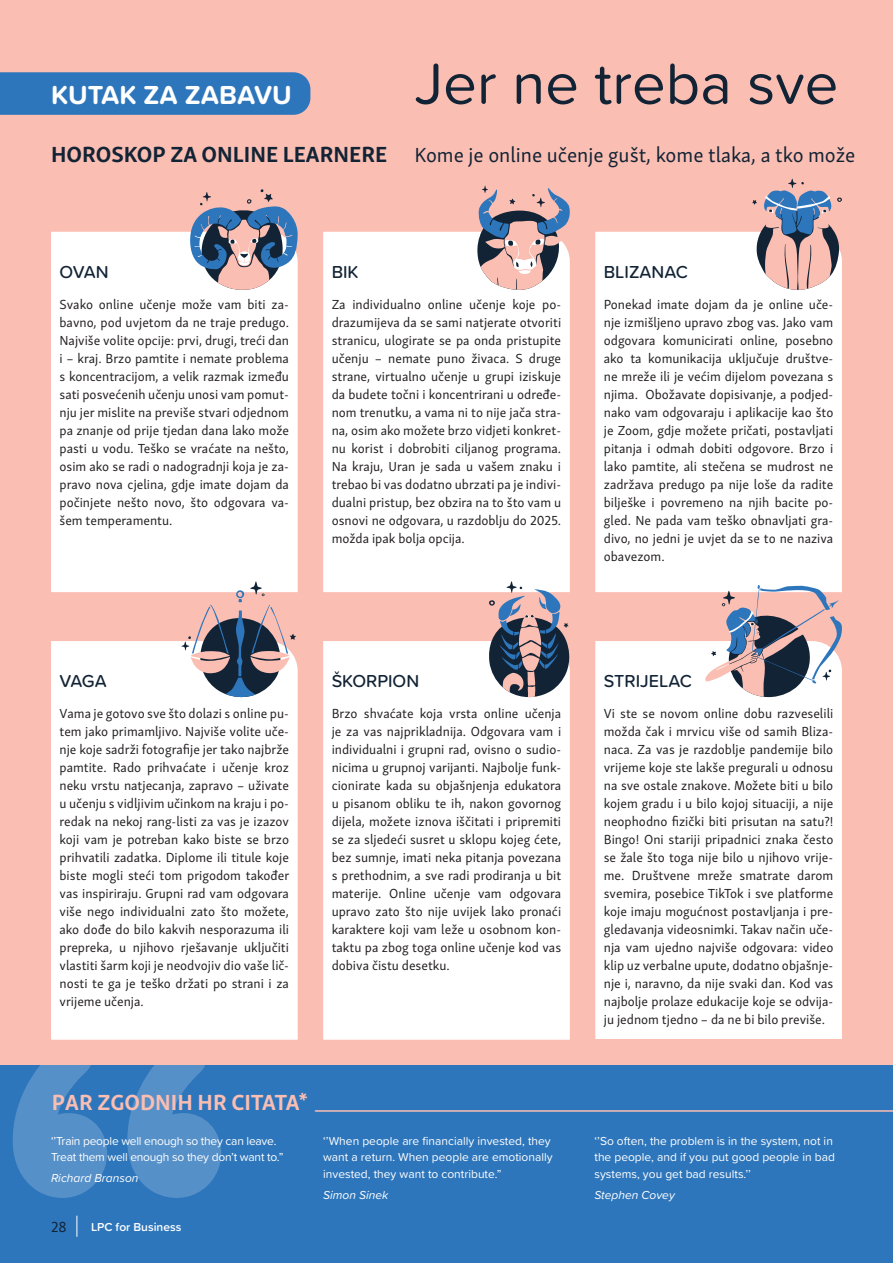
<style>
.page{position:relative;width:893px;height:1263px;background:#fabeb2}
.page>*{position:absolute;margin:0;border:0;box-sizing:border-box;transform-origin:0 0}
.Naslov_01{font:60px "Proxima Soft";color:#122335}
.Naslov_01-2{font:700 27px "Proxima Soft";color:#fff}
.Podnaslovi_01{font:700 22.5px "Skolar Sans Latn";color:#122335}
.Podnaslovi_01-2{font:700 22.5px "Skolar Sans Latn";color:#fabeb2}
.Istaknuti_tekst_01{font:21px "Skolar Sans Latn";color:#122335}
.znak{font:500 18px "Proxima Soft";color:#122335}
.t1{font:15px "Skolar Sans Latn";color:#122335}
.Tekst_01{font:13.5px/18px "Skolar Sans Latn";color:#231f20;text-align:justify}
.Tekst_01-2{font:12px/16.5px "Proxima Soft";color:#fff}
.Tekst_01-3{font:12px/16.5px "Proxima Soft";letter-spacing:-.02em;color:#fff}
.potpis_2{font:italic 12px "Proxima Soft";color:#fff}
.t2{font:600 12px "Proxima Soft";color:#fff}
</style>
<div class="page">
<div style="left:0;top:1065px;width:893px;height:198px;background:#2e76bc"></div>
<svg style="left:13px;top:1065px;width:208px;height:133px"></svg>
<div style="left:51px;top:232px;width:247px;height:360px;background:#fff"></div>
<div style="left:323px;top:232px;width:247px;height:360px;background:#fff"></div>
<div style="left:595px;top:232px;width:247px;height:360px;background:#fff"></div>
<div style="left:51px;top:641px;width:247px;height:399px;background:#fff"></div>
<div style="left:323px;top:641px;width:247px;height:399px;background:#fff"></div>
<div style="left:595px;top:641px;width:247px;height:398px;background:#fff"></div>
<hr style="left:315px;top:1110px;width:578px;height:2px;background:#fabeb2">
<svg style="left:189px;top:189px;width:109px;height:101px"></svg>
<svg style="left:477px;top:185px;width:93px;height:105px"></svg>
<svg style="left:752px;top:178px;width:90px;height:112px"></svg>
<svg style="left:181px;top:581px;width:115px;height:117px"></svg>
<svg style="left:488px;top:581px;width:82px;height:116px"></svg>
<svg style="left:705px;top:585px;width:137px;height:112px"></svg>
<div style="left:0;top:72px;width:310px;height:43px;background:#2e76bc"></div>
<svg style="left:77px;top:1216px;width:1px;height:20px"></svg>
<p class="Naslov_01-2" style="left:51px;top:74px;width:242px">KUTAK ZA ZABAVU</p>
<p class="Naslov_01" style="left:415px;top:39px;width:425px">Jer ne treba sve</p>
<p class="Podnaslovi_01" style="left:51px;top:136px;width:338px">HOROSKOP ZA ONLINE LEARNERE</p>
<p class="Istaknuti_tekst_01" style="left:415px;top:138px;width:442px">Kome je online učenje gušt, kome tlaka, a tko može</p>
<p class="znak" style="left:60px;top:259px;width:51px">OVAN</p>
<p class="Tekst_01" style="left:60px;top:294px;width:231px">Svako online učenje može vam biti za&shy;bavno, pod uvjetom da ne traje predugo.<br>Najviše volite opcije: prvi, drugi, treći dan i – kraj. Brzo pamtite i nemate problema s koncentracijom, a velik razmak između sati posvećenih učenju unosi vam pomut&shy;nju jer mislite na previše stvari odjednom pa znanje od prije tjedan dana lako može pasti u vodu. Teško se vraćate na nešto, osim ako se radi o nadogradnji koja je za&shy;pravo nova cjelina, gdje imate dojam da počinjete nešto novo, što odgovara va&shy;šem temperamentu.</p>
<p class="znak" style="left:332px;top:259px;width:28px">BIK</p>
<p class="Tekst_01" style="left:332px;top:294px;width:231px">Za individualno online učenje koje po&shy;drazumijeva da se sami natjerate otvoriti stranicu, ulogirate se pa onda pristupite učenju – nemate puno živaca. S druge strane, virtualno učenje u grupi iziskuje da budete točni i koncentrirani u određe&shy;nom trenutku, a vama ni to nije jača stra&shy;na, osim ako možete brzo vidjeti konkret&shy;nu korist i dobrobiti ciljanog programa.<br>Na kraju, Uran je sada u vašem znaku i trebao bi vas dodatno ubrzati pa je indivi&shy;dualni pristup, bez obzira na to što vam u osnovi ne odgovara, u razdoblju do 2025. možda ipak bolja opcija.</p>
<p class="znak" style="left:604px;top:259px;width:86px">BLIZANAC</p>
<p class="Tekst_01" style="left:604px;top:294px;width:231px">Ponekad imate dojam da je online uče&shy;nje izmišljeno upravo zbog vas. Jako vam odgovara komunicirati online, posebno ako ta komunikacija uključuje društve&shy;ne mreže ili je većim dijelom povezana s njima. Obožavate dopisivanje, a podjed&shy;nako vam odgovaraju i aplikacije kao što je Zoom, gdje možete pričati, postavljati pitanja i odmah dobiti odgovore. Brzo i lako pamtite, ali stečena se mudrost ne zadržava predugo pa nije loše da radite bilješke i povremeno na njih bacite po&shy;gled. Ne pada vam teško obnavljati gra&shy;divo, no jedni je uvjet da se to ne naziva obavezom.</p>
<p class="znak" style="left:60px;top:668px;width:49px">VAGA</p>
<p class="Tekst_01" style="left:60px;top:703px;width:231px">Vama je gotovo sve što dolazi s online pu&shy;tem jako primamljivo. Najviše volite uče&shy;nje koje sadrži fotografije jer tako najbrže pamtite. Rado prihvaćate i učenje kroz neku vrstu natjecanja, zapravo – uživate u učenju s vidljivim učinkom na kraju i po&shy;redak na nekoj rang-listi za vas je izazov koji vam je potreban kako biste se brzo prihvatili zadatka. Diplome ili titule koje biste mogli steći tom prigodom također vas inspiriraju. Grupni rad vam odgovara više nego individualni zato što možete, ako dođe do bilo kakvih nesporazuma ili prepreka, u njihovo rješavanje uključiti vlastiti šarm koji je neodvojiv dio vaše lič&shy;nosti te ga je teško držati po strani i za vrijeme učenja.</p>
<p class="znak" style="left:332px;top:668px;width:89px">ŠKORPION</p>
<p class="Tekst_01" style="left:332px;top:703px;width:231px">Brzo shvaćate koja vrsta online učenja je za vas najprikladnija. Odgovara vam i individualni i grupni rad, ovisno o sudio&shy;nicima u grupnoj varijanti. Najbolje funk&shy;cionirate kada su objašnjenja edukatora u pisanom obliku te ih, nakon govornog dijela, možete iznova iščitati i pripremiti se za sljedeći susret u sklopu kojeg ćete, bez sumnje, imati neka pitanja povezana s prethodnim, a sve radi prodiranja u bit materije. Online učenje vam odgovara upravo zato što nije uvijek lako pronaći karaktere koji vam leže u osobnom kon&shy;taktu pa zbog toga online učenje kod vas dobiva čistu desetku.</p>
<p class="Podnaslovi_01-2" style="left:52px;top:1084px;width:258px">PAR ZGODNIH HR CITATA*</p>
<p class="Tekst_01-3" style="left:51px;top:1132px;width:234px">‘’Train people well enough so they can leave.<br>Treat them well enough so they don’t want to.”</p>
<p class="potpis_2" style="left:51px;top:1169px;width:89px">Richard Branson</p>
<p class="t1" style="left:51px;top:1215px;width:17px">28</p>
<p class="t2" style="left:91px;top:1218px;width:92px">LPC for Business</p>
<p class="Tekst_01-2" style="left:323px;top:1132px;width:231px">‘’When people are financially invested, they want a return. When people are emotionally invested, they want to contribute.”</p>
<p class="potpis_2" style="left:323px;top:1186px;width:67px">Simon Sinek</p>
<p class="znak" style="left:604px;top:668px;width:89px">STRIJELAC</p>
<p class="Tekst_01" style="left:604px;top:703px;width:231px">Vi ste se novom online dobu razveselili možda čak i mrvicu više od samih Bliza&shy;naca. Za vas je razdoblje pandemije bilo vrijeme koje ste lakše pregurali u odnosu na sve ostale znakove. Možete biti u bilo kojem gradu i u bilo kojoj situaciji, a nije neophodno fizički biti prisutan na satu?!<br>Bingo! Oni stariji pripadnici znaka često se žale što toga nije bilo u njihovo vrije&shy;me. Društvene mreže smatrate darom svemira, posebice TikTok i sve platforme koje imaju mogućnost postavljanja i pre&shy;gledavanja videosnimki. Takav način uče&shy;nja vam ujedno najviše odgovara: video klip uz verbalne upute, dodatno objašnje&shy;nje i, naravno, da nije svaki dan. Kod vas najbolje prolaze edukacije koje se odvija&shy;ju jednom tjedno – da ne bi bilo previše.</p>
<p class="Tekst_01-2" style="left:594px;top:1132px;width:242px">‘’So often, the problem is in the system, not in the people, and if you put good people in bad systems, you get bad results.’’</p>
<p class="potpis_2" style="left:594px;top:1186px;width:82px">Stephen Covey</p>
</div>
